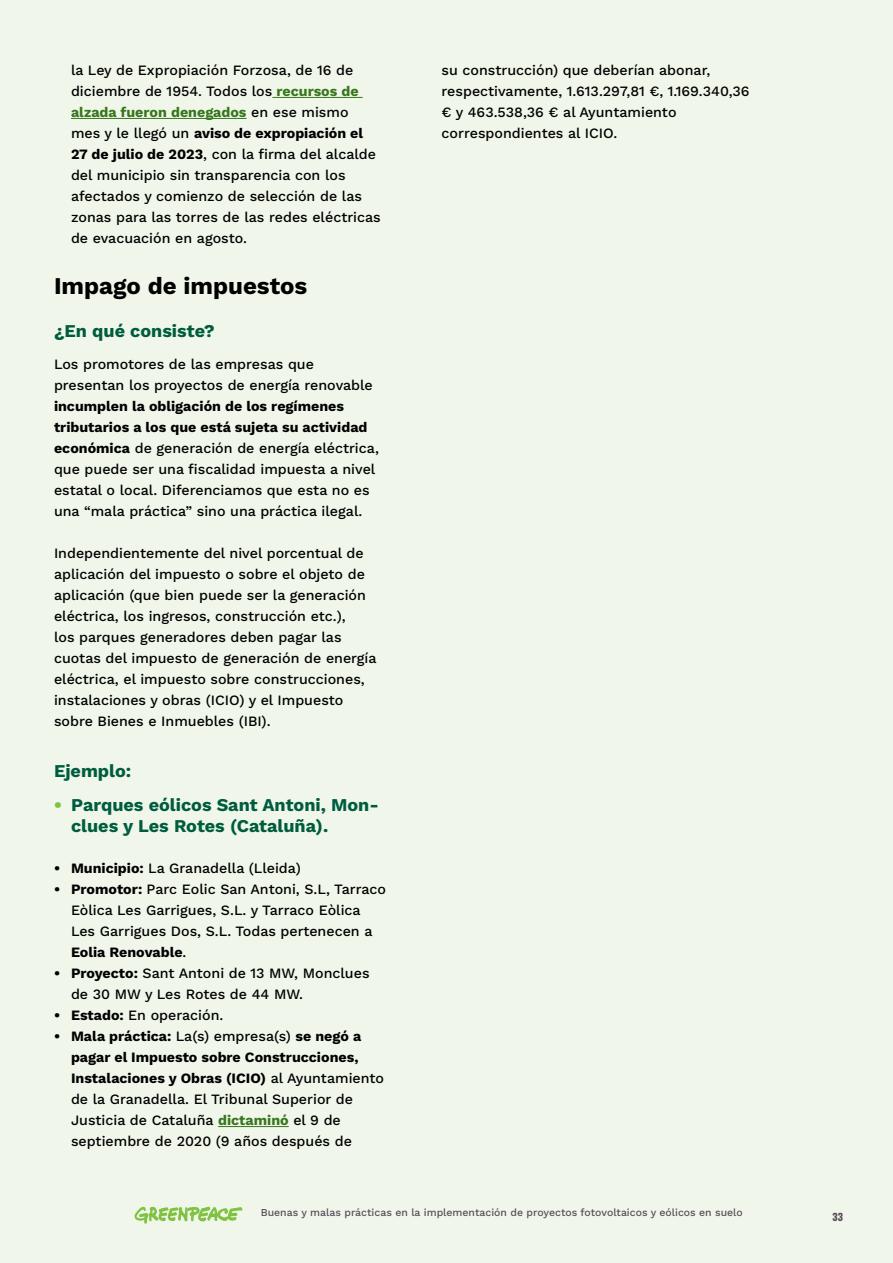
<style>
.page{position:relative;width:893px;height:1263px;background:#f0f7ea}
.page>*{position:absolute;margin:0;border:0;box-sizing:border-box;transform-origin:0 0}
.t1{font:700 24px "Work Sans";color:#000}
.t2{font:700 18px/21px "Work Sans";color:#005c3e}
.t3{font:500 14.25px/21px "Work Sans";color:#000}
.t4{font:500 10.5px "Work Sans";color:#5c4b5a}
.t5{font:700 10.5px "Greenpeace Sans";color:#5c4b5a}
.s1{font-weight:700;color:#38761d}
.s2{font-weight:700}
.s3{font-weight:800;color:#80c342}
</style>
<div class="page">
<svg style="left:134px;top:1206px;width:108px;height:17px"></svg>
<hr style="left:272px;top:97px;width:91px;height:1px;background:#38761d">
<hr style="left:71px;top:118px;width:176px;height:1px;background:#38761d">
<hr style="left:218px;top:1126px;width:71px;height:1px;background:#38761d">
<p class="t3" style="left:71px;top:59px;width:311px">la Ley de Expropiación Forzosa, de 16 de diciembre de 1954. Todos los <span class="s1">recursos de alzada fueron denegados</span> en ese mismo mes y le llegó un <span class="s2">aviso de expropiación el 27 de julio de 2023</span>, con la firma del alcalde del municipio sin transparencia con los afectados y comienzo de selección de las zonas para las torres de las redes eléctricas de evacuación en agosto.</p>
<h1 class="t1" style="left:54px;top:268px;width:255px">Impago de impuestos</h1>
<p class="t2" style="left:54px;top:319px;width:162px">¿En qué consiste?</p>
<p class="t3" style="left:54px;top:353px;width:320px">Los promotores de las empresas que presentan los proyectos de energía renovable</p>
<p class="t3" style="left:54px;top:395px;width:326px"><span class="s2">incumplen la obligación de los regímenes tributarios a los que está sujeta su actividad económica</span> de generación de energía eléctrica, que puede ser una fiscalidad impuesta a nivel estatal o local. Diferenciamos que esta no es una “mala práctica” sino una práctica ilegal.</p>
<p class="t3" style="left:54px;top:542px;width:324px">Independientemente del nivel porcentual de aplicación del impuesto o sobre el objeto de aplicación (que bien puede ser la generación eléctrica, los ingresos, construcción etc.),<br>los parques generadores deben pagar las cuotas del impuesto de generación de energía eléctrica, el impuesto sobre construcciones, instalaciones y obras (ICIO) y el Impuesto sobre Bienes e Inmuebles (IBI).</p>
<p class="t2" style="left:54px;top:759px;width:79px">Ejemplo:</p>
<p class="t2" style="left:71px;top:793px;width:309px;text-indent:-17px"><span class="s3">•</span> Parques eólicos Sant Antoni, Mon&shy;clues y Les Rotes (Cataluña).</p>
<p class="t3" style="left:54px;top:857px;width:248px"><span class="s2">• Municipio:</span> La Granadella (Lleida)</p>
<p class="t3" style="left:71px;top:878px;width:317px;text-indent:-17px"><span class="s2">• Promotor:</span> Parc Eolic San Antoni, S.L, Tarraco Eòlica Les Garrigues, S.L. y Tarraco Eòlica Les Garrigues Dos, S.L. Todas pertenecen a <span class="s2">Eolia Renovable</span>.</p>
<p class="t3" style="left:71px;top:962px;width:300px;text-indent:-17px"><span class="s2">• Proyecto:</span> Sant Antoni de 13 MW, Monclues de 30 MW y Les Rotes de 44 MW.</p>
<p class="t3" style="left:54px;top:1004px;width:171px"><span class="s2">• Estado:</span> En operación.</p>
<p class="t3" style="left:71px;top:1025px;width:315px;text-indent:-17px"><span class="s2">• Mala práctica:</span> La(s) empresa(s) <span class="s2">se negó a pagar el Impuesto sobre Construcciones, Instalaciones y Obras (ICIO)</span> al Ayuntamiento de la Granadella. El Tribunal Superior de Justicia de Cataluña <span class="s1">dictaminó</span> el 9 de septiembre de 2020 (9 años después de</p>
<p class="t3" style="left:442px;top:59px;width:309px">su construcción) que deberían abonar, respectivamente, 1.613.297,81 €, 1.169.340,36 € y 463.538,36 € al Ayuntamiento correspondientes al ICIO.</p>
<p class="t4" style="left:261px;top:1204px;width:484px">Buenas y malas prácticas en la implementación de proyectos fotovoltaicos y eólicos en suelo</p>
<p class="t5" style="left:832px;top:1209px;width:12px">33</p>
</div>
